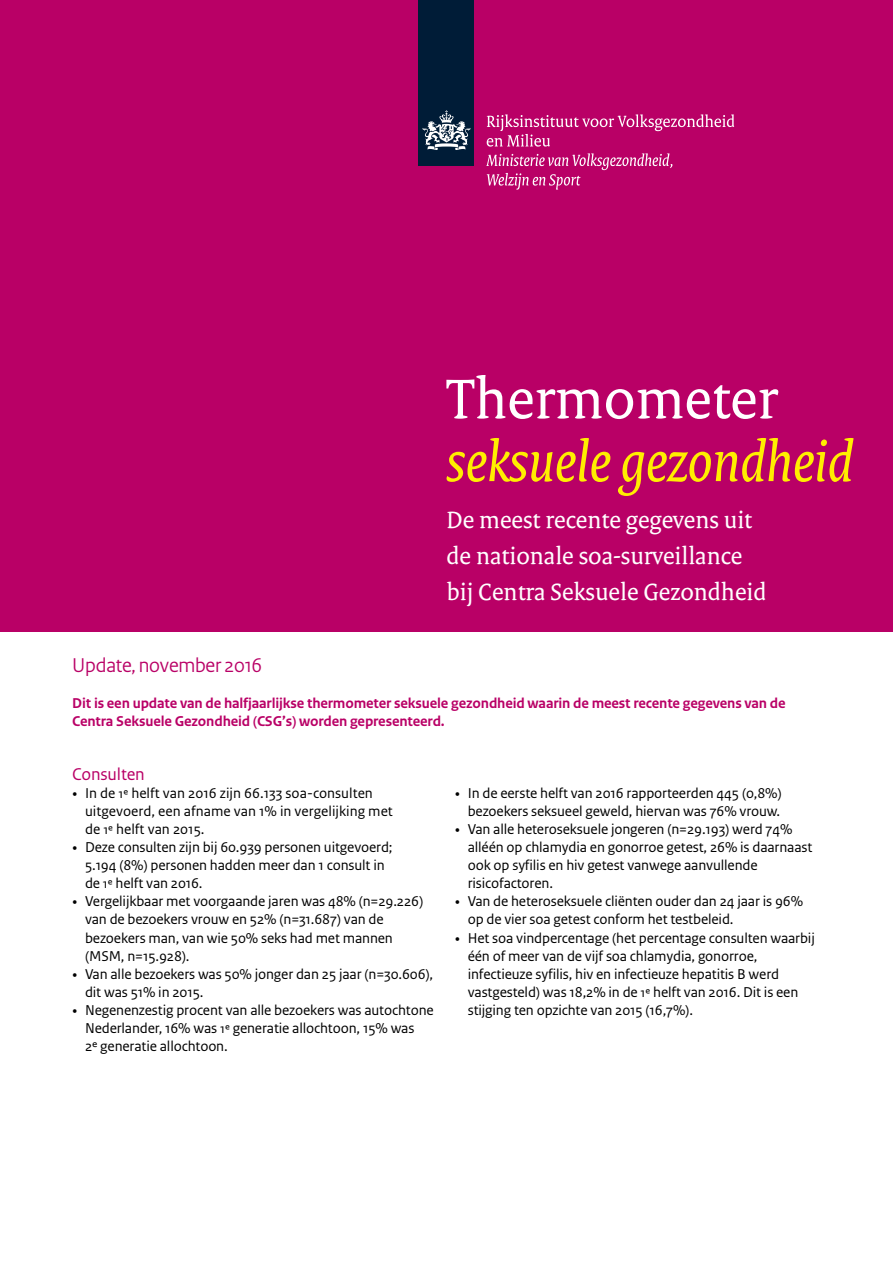
<style>
.page{position:relative;width:893px;height:1263px;background:#fff}
.page>*{position:absolute;margin:0;border:0;box-sizing:border-box;transform-origin:0 0}
._00_RIVM_Titel-2_DFK{font:italic 60px/63px "Rijksoverheid Serif";color:#fe0}
._01_RIVM_Subtitel-2{font:25.5px/36px "Rijksoverheid Serif";color:#fff}
._05_RIVM_Paragraafko{font:21px "Rijksoverheid Sans Heading";letter-spacing:-.01em;color:#b90066}
.t1{font:18px "Rijksoverheid Sans Text";letter-spacing:-.01em;color:#b90066}
.t2{font:15px/18px "Rijksoverheid Sans Text";letter-spacing:-.01em;color:#000}
._09_RIVM_Inleiding{font:700 15px/18px "Rijksoverheid Sans Text";letter-spacing:-.01em;color:#b90066}
.s1{font-style:normal;color:#fff}
.s2{font-family:"Rijksoverheid Serif"}
.s3{font-size:13.5px}
</style>
<div class="page">
<div style="left:0;top:0;width:893px;height:631px;background:#b90066"></div>
<div style="left:419px;top:0;width:55px;height:166px;background:#001c37"></div>
<svg style="left:423px;top:110px;width:47px;height:40px"></svg>
<svg style="left:487px;top:114px;width:247px;height:33px"></svg>
<svg style="left:486px;top:153px;width:186px;height:37px"></svg>
<p class="_00_RIVM_Titel-2_DFK" style="left:446px;top:367px;width:408px"><span class="s1">Thermometer </span>seksuele gezondheid</p>
<p class="_01_RIVM_Subtitel-2" style="left:446px;top:501px;width:321px">De meest recente gegevens uit de nationale soa-surveillance bij Centra Seksuele Gezondheid</p>
<p class="_05_RIVM_Paragraafko" style="left:72px;top:653px;width:192px">Update, november 2016</p>
<p class="_09_RIVM_Inleiding" style="left:72px;top:695px;width:715px">Dit is een update van de halfjaarlijkse thermometer seksuele gezondheid waarin de meest recente gegevens van de<br>Centra Seksuele Gezondheid (CSG’s) worden gepresenteerd.</p>
<h1 class="t1" style="left:72px;top:764px;width:74px">Consulten</h1>
<h1 class="t2" style="left:85px;top:785px;width:309px;text-indent:-13px"><span class="s2">•</span> In de <span class="s3">1e</span> helft van 2016 zijn 66.133 soa-consulten uitgevoerd, een afname van 1% in vergelijking met de <span class="s3">1e</span> helft van 2015.</h1>
<h1 class="t2" style="left:85px;top:839px;width:309px;text-indent:-13px"><span class="s2">•</span> Deze consulten zijn bij 60.939 personen uitgevoerd;<br>5.194 (8%) personen hadden meer dan 1 consult in de <span class="s3">1e</span> helft van 2016.</h1>
<h1 class="t2" style="left:85px;top:893px;width:340px;text-indent:-13px"><span class="s2">•</span> Vergelijkbaar met voorgaande jaren was 48% (n=29.226) van de bezoekers vrouw en 52% (n=31.687) van de bezoekers man, van wie 50% seks had met mannen (MSM, n=15.928).</h1>
<h1 class="t2" style="left:85px;top:965px;width:350px;text-indent:-13px"><span class="s2">•</span> Van alle bezoekers was 50% jonger dan 25 jaar (n=30.606), dit was 51% in 2015.</h1>
<h1 class="t2" style="left:85px;top:1001px;width:350px;text-indent:-13px"><span class="s2">•</span> Negenenzestig procent van alle bezoekers was autochtone<br>Nederlander, 16% was <span class="s3">1e</span> generatie allochtoon, 15% was<br>2e generatie allochtoon.</h1>
<h2 class="t2" style="left:455px;top:785px;width:328px;text-align:right"><span class="s2">•</span> In de eerste helft van 2016 rapporteerden 445 (0,8%) bezoekers seksueel geweld, hiervan was 76% vrouw.</h2>
<h2 class="t2" style="left:468px;top:821px;width:346px;text-indent:-13px"><span class="s2">•</span> Van alle heteroseksuele jongeren (n=29.193) werd 74% alléén op chlamydia en gonorroe getest, 26% is daarnaast ook op syfilis en hiv getest vanwege aanvullende risicofactoren.</h2>
<h2 class="t2" style="left:468px;top:893px;width:337px;text-indent:-13px"><span class="s2">•</span> Van de heteroseksuele cliënten ouder dan 24 jaar is 96% op de vier soa getest conform het testbeleid.</h2>
<h2 class="t2" style="left:468px;top:929px;width:349px;text-indent:-13px"><span class="s2">•</span> Het soa vindpercentage (het percentage consulten waarbij één of meer van de vijf soa chlamydia, gonorroe, infectieuze syfilis, hiv en infectieuze hepatitis B werd vastgesteld) was 18,2% in de <span class="s3">1e</span> helft van 2016. Dit is een stijging ten opzichte van 2015 (16,7%).</h2>
</div>
